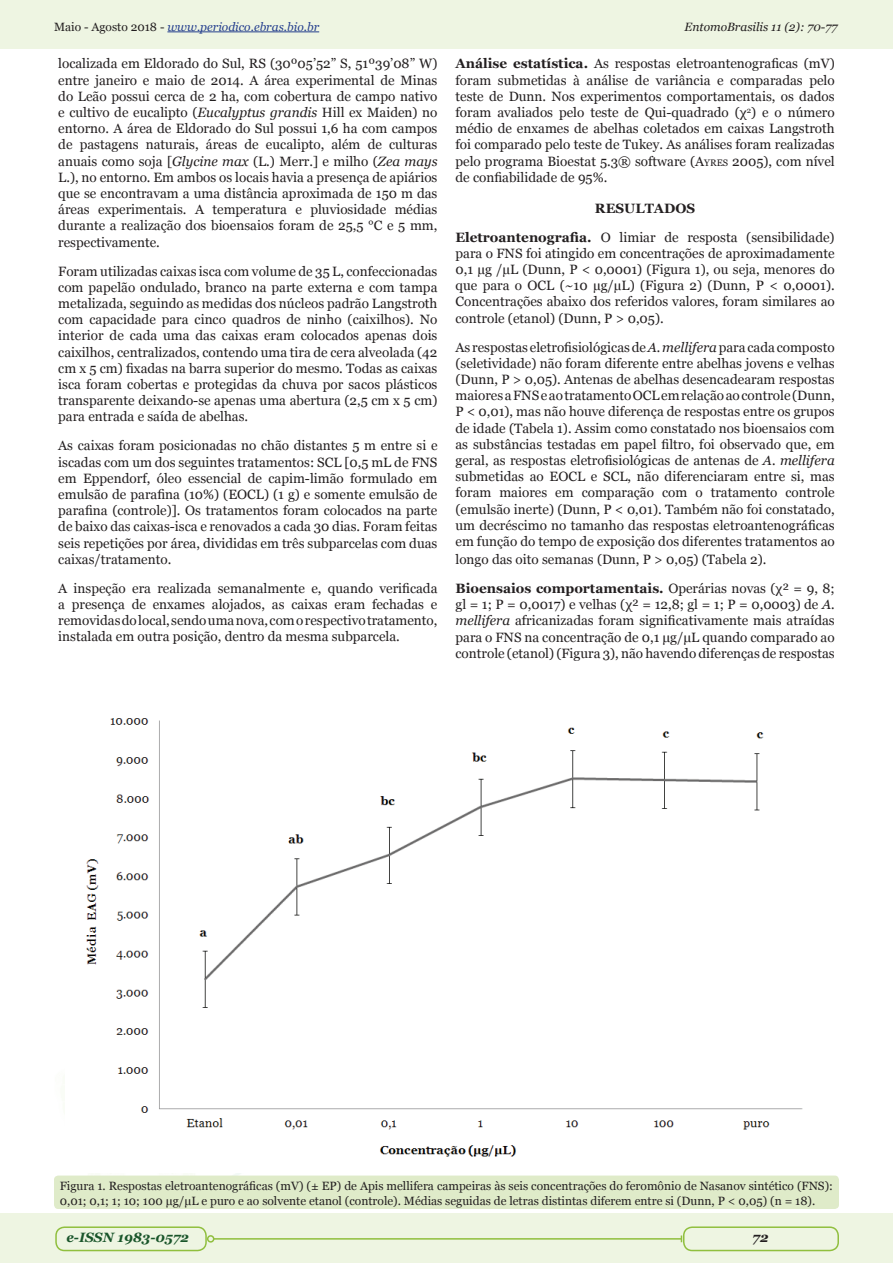
<style>
.page{position:relative;width:893px;height:1263px;background:#fff}
.page>*{position:absolute;margin:0;border:0;box-sizing:border-box;transform-origin:0 0}
.t1{font:13.5px/16.2px "Georgia";color:#231f20;text-align:justify}
.t2{font:italic 700 13.5px "Georgia";color:#19552a}
.Titulo_1{font:700 13.5px "Georgia";color:#231f20}
.t3{font:italic 700 13.5px "Georgia";color:#231f20}
.Legenda{font:12px/14.4px "Georgia";color:#231f20}
.t4{font:italic 12px "Georgia";color:#253f8e}
.t5{font:italic 12px "Georgia";color:#231f20}
.s1{font-style:normal;color:#231f20}
.s2{font-style:italic}
.s3{font-weight:700}
.s4{font-style:inherit}
.s5{font-size:9.45px}
</style>
<div class="page">
<div style="left:0;top:0;width:893px;height:49px;background:#eef5e2"></div>
<div style="left:0;top:1214px;width:893px;height:49px;background:#eef5e2"></div>
<div style="left:55px;top:1226px;width:152px;height:25px;border:2px solid #90bf3e;border-radius:9px"></div>
<div style="left:683px;top:1226px;width:156px;height:25px;border:2px solid #90bf3e;border-radius:9px"></div>
<hr style="left:214px;top:1238px;width:467px;height:1px;background:#90bf3e">
<div style="left:207px;top:1235px;width:7px;height:7px;border:2px solid #90bf3e;border-radius:50%"></div>
<hr style="left:167px;top:32px;width:152px;height:1px;background:#253f8e">
<div style="left:54px;top:1175px;width:785px;height:34px;background:#dfebc9;border-radius:4px"></div>
<img style="left:86px;top:718px;width:717px;height:439px">
<p class="t4" style="left:54px;top:19px;width:267px"><span class="s1">Maio - Agosto 2018 -</span> www.periodico.ebras.bio.br</p>
<p class="t5" style="left:685px;top:19px;width:154px">EntomoBrasilis 11 (2): 70-77</p>
<p class="t1" style="left:58px;top:56px;width:381px">localizada em Eldorado do Sul, RS (30º05’52” S, 51º39’08” W) entre janeiro e maio de 2014. A área experimental de Minas do Leão possui cerca de 2 ha, com cobertura de campo nativo e cultivo de eucalipto (<span class="s2">Eucalyptus grandis</span> Hill ex Maiden) no entorno. A área de Eldorado do Sul possui 1,6 ha com campos de pastagens naturais, áreas de eucalipto, além de culturas anuais como soja [<span class="s2">Glycine max</span> (L.) Merr.] e milho (<span class="s2">Zea mays </span>L.), no entorno. Em ambos os locais havia a presença de apiários que se encontravam a uma distância aproximada de 150 m das áreas experimentais. A temperatura e pluviosidade médias durante a realização dos bioensaios foram de 25,5 °C e 5 mm, respectivamente.</p>
<p class="t1" style="left:58px;top:263px;width:381px">Foram utilizadas caixas isca com volume de 35 L, confeccionadas com papelão ondulado, branco na parte externa e com tampa metalizada, seguindo as medidas dos núcleos padrão Langstroth com capacidade para cinco quadros de ninho (caixilhos). No interior de cada uma das caixas eram colocados apenas dois caixilhos, centralizados, contendo uma tira de cera alveolada (42 cm x 5 cm) fixadas na barra superior do mesmo. Todas as caixas isca foram cobertas e protegidas da chuva por sacos plásticos transparente deixando-se apenas uma abertura (2,5 cm x 5 cm) para entrada e saída de abelhas.</p>
<p class="t1" style="left:58px;top:438px;width:381px">As caixas foram posicionadas no chão distantes 5 m entre si e iscadas com um dos seguintes tratamentos: SCL [0,5 mL de FNS em Eppendorf, óleo essencial de capim-limão formulado em emulsão de parafina (10%) (EOCL) (1 g) e somente emulsão de parafina (controle)]. Os tratamentos foram colocados na parte de baixo das caixas-isca e renovados a cada 30 dias. Foram feitas seis repetições por área, divididas em três subparcelas com duas caixas/tratamento.</p>
<p class="t1" style="left:58px;top:580px;width:381px">A inspeção era realizada semanalmente e, quando verificada a presença de enxames alojados, as caixas eram fechadas e removidas do local, sendo uma nova, com o respectivo tratamento, instalada em outra posição, dentro da mesma subparcela.</p>
<p class="t1" style="left:455px;top:56px;width:381px"><span class="s3">Análise estatística.</span> As respostas eletroantenograficas (mV) foram submetidas à análise de variância e comparadas pelo teste de Dunn. Nos experimentos comportamentais, os dados foram avaliados pelo teste de Qui-quadrado (χ<sup>2</sup>) e o número médio de enxames de abelhas coletados em caixas Langstroth foi comparado pelo teste de Tukey. As análises foram realizadas pelo programa Bioestat 5.3® software (<span class="s4">A</span><span class="s5">YRES</span> 2005), com nível de confiabilidade de 95%.</p>
<p class="Titulo_1" style="left:595px;top:199px;width:102px">RESULTADOS</p>
<p class="t1" style="left:455px;top:229px;width:381px"><span class="s3">Eletroantenografia.</span> O limiar de resposta (sensibilidade) para o FNS foi atingido em concentrações de aproximadamente 0,1 µg /µL (Dunn, P &lt; 0,0001) (Figura 1), ou seja, menores do que para o OCL (~10 µg/µL) (Figura 2) (Dunn, P &lt; 0,0001).<br>Concentrações abaixo dos referidos valores, foram similares ao controle (etanol) (Dunn, P &gt; 0,05).</p>
<p class="t1" style="left:455px;top:339px;width:381px">As respostas eletrofisiológicas de <span class="s2">A. mellifera</span> para cada composto (seletividade) não foram diferente entre abelhas jovens e velhas (Dunn, P &gt; 0,05). Antenas de abelhas desencadearam respostas maiores a FNS e ao tratamento OCL em relação ao controle (Dunn, P &lt; 0,01), mas não houve diferença de respostas entre os grupos de idade (Tabela 1). Assim como constatado nos bioensaios com as substâncias testadas em papel filtro, foi observado que, em geral, as respostas eletrofisiológicas de antenas de <span class="s2">A. mellifera </span>submetidas ao EOCL e SCL, não diferenciaram entre si, mas foram maiores em comparação com o tratamento controle (emulsão inerte) (Dunn, P &lt; 0,01). Também não foi constatado, um decréscimo no tamanho das respostas eletroantenográficas em função do tempo de exposição dos diferentes tratamentos ao</p>
<p class="t1" style="left:455px;top:551px;width:312px">longo das oito semanas (Dunn, P &gt; 0,05) (Tabela 2).</p>
<p class="t1" style="left:455px;top:580px;width:381px"><span class="s3">Bioensaios comportamentais.</span> Operárias novas (χ² = 9, 8; gl = 1; P = 0,0017) e velhas (χ² = 12,8; gl = 1; P = 0,0003) de <span class="s2">A. mellifera</span> africanizadas foram significativamente mais atraídas para o FNS na concentração de 0,1 μg/μL quando comparado ao controle (etanol) (Figura 3), não havendo diferenças de respostas</p>
<p class="Legenda" style="left:60px;top:1179px;width:775px">Figura 1. Respostas eletroantenográficas (mV) (± EP) de Apis mellifera campeiras às seis concentrações do feromônio de Nasanov sintético (FNS):<br>0,01; 0,1; 1; 10; 100 μg/μL e puro e ao solvente etanol (controle). Médias seguidas de letras distintas diferem entre si (Dunn, P &lt; 0,05) (n = 18).</p>
<p class="t2" style="left:66px;top:1229px;width:124px">e-ISSN 1983-0572</p>
<p class="t3" style="left:753px;top:1229px;width:18px">72</p>
</div>
